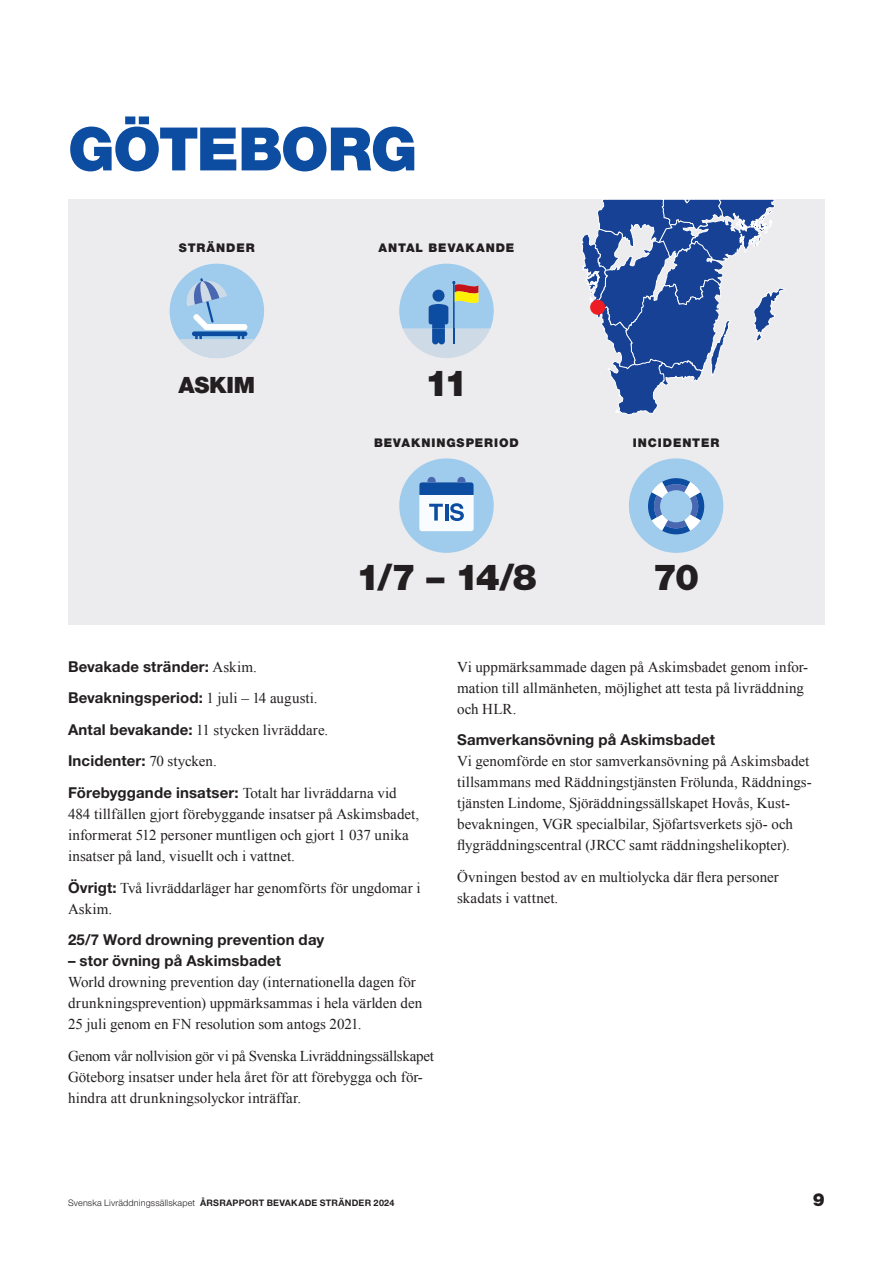
<style>
.page{position:relative;width:893px;height:1263px;background:#fff}
.page>*{position:absolute;margin:0;border:0;box-sizing:border-box;transform-origin:0 0}
.Rubrik_1-1{font:900 60px "Helvetica Neue LT Std";letter-spacing:-.025em;color:#0d4da1}
.Nyckeltal_-_siffra{font:900 36px "Helvetica Neue LT Std";color:#231f20}
.Nyckeltal_-_platser{font:900 22.5px "Helvetica Neue LT Std";letter-spacing:-.005em;color:#231f20}
.t1{font:900 18px "Helvetica Neue LT Std";color:#231f20}
.Brödtext{font:15px/21px "Times New Roman";color:#231f20}
.Brödtext-2{font:700 15px "Helvetica Neue LT Std";letter-spacing:.01em;color:#231f20}
.Nyckeltal_-_rubrik{font:900 12px "Helvetica Neue LT Std";letter-spacing:.075em;color:#231f20}
.t2{font:700 9px "Helvetica Neue LT Std";letter-spacing:.025em;color:#231f20}
.s1{font-family:"Times New Roman";font-weight:400}
.s2{font-family:"Helvetica Neue LT Std";font-weight:700}
.s3{font-weight:300}
</style>
<div class="page">
<div style="left:68px;top:200px;width:757px;height:425px;background:#ececee"></div>
<svg style="left:582px;top:200px;width:202px;height:215px"></svg>
<div style="left:170px;top:264px;width:94px;height:94px;background:#9fcbec;border-radius:50%"></div>
<svg style="left:179px;top:278px;width:76px;height:80px"></svg>
<div style="left:399px;top:458px;width:95px;height:95px;background:#9fcbec;border-radius:50%"></div>
<div style="left:419px;top:482px;width:55px;height:49px;background:#f9fcfe;border-radius:3px"></div>
<svg style="left:419px;top:477px;width:55px;height:18px"></svg>
<svg style="left:429px;top:504px;width:14px;height:17px"></svg>
<hr style="left:445px;top:504px;width:3px;height:17px;background:#0d4da1">
<svg style="left:450px;top:503px;width:14px;height:18px"></svg>
<svg style="left:399px;top:264px;width:95px;height:94px"></svg>
<div style="left:629px;top:458px;width:94px;height:95px;background:#9fcbec;border-radius:50%"></div>
<svg style="left:648px;top:478px;width:56px;height:56px"></svg>
<div style="left:590px;top:300px;width:15px;height:15px;background:#ee1d23;border-radius:50%"></div>
<p class="Rubrik_1-1" style="left:68px;top:113px;width:351px">GÖTEBORG</p>
<p class="Nyckeltal_-_rubrik" style="left:179px;top:240px;width:77px">STRÄNDER</p>
<p class="Nyckeltal_-_platser" style="left:178px;top:372px;width:78px">ASKIM</p>
<p class="Nyckeltal_-_rubrik" style="left:379px;top:240px;width:137px">ANTAL BEVAKANDE</p>
<p class="Nyckeltal_-_siffra" style="left:425px;top:361px;width:45px">11</p>
<p class="Nyckeltal_-_rubrik" style="left:374px;top:435px;width:146px">BEVAKNINGSPERIOD</p>
<p class="Nyckeltal_-_siffra" style="left:356px;top:556px;width:182px">1/7 – 14/8</p>
<p class="Nyckeltal_-_rubrik" style="left:633px;top:435px;width:88px">INCIDENTER</p>
<p class="Nyckeltal_-_siffra" style="left:653px;top:556px;width:48px">70</p>
<p class="Brödtext-2" style="left:68px;top:657px;width:190px">Bevakade stränder: <span class="s1">Askim.</span></p>
<p class="Brödtext-2" style="left:68px;top:689px;width:251px">Bevakningsperiod: <span class="s1">1 juli – 14 augusti.</span></p>
<p class="Brödtext" style="left:68px;top:719px;width:262px"><span class="s2">Antal bevakande:</span> 11 stycken livräddare.</p>
<p class="Brödtext-2" style="left:68px;top:752px;width:150px">Incidenter: <span class="s1">70 stycken.</span></p>
<p class="Brödtext" style="left:68px;top:782px;width:353px"><span class="s2">Förebyggande insatser:</span> Totalt har livräddarna vid 484 tillfällen gjort förebyggande insatser på Askimsbadet, informerat 512 personer muntligen och gjort 1 037 unika insatser på land, visuellt och i vattnet.</p>
<p class="Brödtext" style="left:68px;top:877px;width:354px"><span class="s2">Övrigt:</span> Två livräddarläger har genomförts för ungdomar i<br>Askim.</p>
<p class="Brödtext-2" style="left:68px;top:930px;width:258px">25/7 Word drowning prevention day</p>
<p class="Brödtext-2" style="left:68px;top:951px;width:214px">– stor övning på Askimsbadet</p>
<p class="Brödtext" style="left:68px;top:971px;width:356px">World drowning prevention day (internationella dagen för drunkningsprevention) uppmärksammas i hela världen den<br>25 juli genom en FN resolution som antogs 2021.</p>
<p class="Brödtext" style="left:68px;top:1045px;width:367px">Genom vår nollvision gör vi på Svenska Livräddningssällskapet<br>Göteborg insatser under hela året för att förebygga och för&shy;hindra att drunkningsolyckor inträffar.</p>
<p class="Brödtext" style="left:457px;top:656px;width:352px">Vi uppmärksammade dagen på Askimsbadet genom infor&shy;mation till allmänheten, möjlighet att testa på livräddning och HLR.</p>
<p class="Brödtext-2" style="left:457px;top:730px;width:259px">Samverkansövning på Askimsbadet</p>
<p class="Brödtext" style="left:457px;top:750px;width:356px">Vi genomförde en stor samverkansövning på Askimsbadet tillsammans med Räddningstjänsten Frölunda, Räddnings&shy;tjänsten Lindome, Sjöräddningssällskapet Hovås, Kust&shy;bevakningen, VGR specialbilar, Sjöfartsverkets sjö- och flygräddningscentral (JRCC samt räddningshelikopter).</p>
<p class="Brödtext" style="left:457px;top:866px;width:323px">Övningen bestod av en multiolycka där flera personer skadats i vattnet.</p>
<p class="t2" style="left:68px;top:1197px;width:328px"><span class="s3">Svenska Livräddningssällskapet</span> ÅRSRAPPORT BEVAKADE STRÄNDER 2024</p>
<p class="t1" style="left:813px;top:1189px;width:14px">9</p>
</div>
